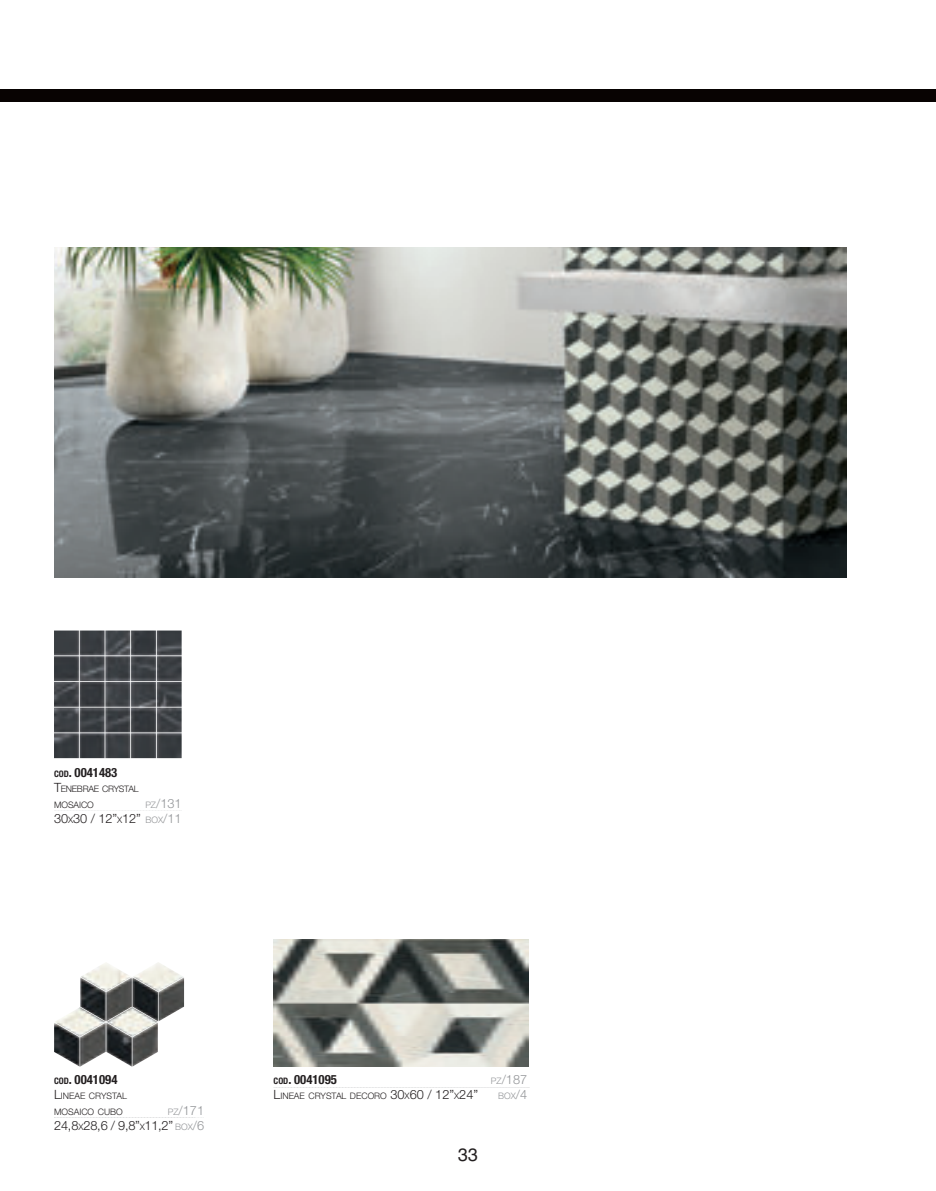
<style>
.page{position:relative;width:936px;height:1191px;background:#fff}
.page>*{position:absolute;margin:0;border:0;box-sizing:border-box;transform-origin:0 0}
.t1{font:18px "Helvetica LT Std";color:#231f20}
.t2{font:300 12.75px/15.3px "Helvetica Neue LT Std";letter-spacing:-.005em;color:#231f20;text-align:right}
.t3{font:700 condensed 12.75px "Helvetica Neue LT Std";color:#231f20}
.t4{font:300 12.75px "Helvetica Neue LT Std";color:#939598}
.t5{font:300 8.85px/15.3px "Helvetica Neue LT Std";color:#231f20}
.t6{font:300 8.85px/15.3px "Helvetica Neue LT Std";letter-spacing:-.03em;color:#231f20}
.t7{font:300 8.85px "Helvetica Neue LT Std";color:#939598}
.s1{font-size:8.85px}
.s2{font-size:12.75px}
.s3{font-size:8.85px;color:#939598}
.s4{color:#939598}
</style>
<div class="page">
<div style="left:0;top:89px;width:935px;height:13px;background:#080302"></div>
<img style="left:54px;top:248px;width:792px;height:329px">
<img style="left:54px;top:630px;width:128px;height:128px">
<img style="left:273px;top:939px;width:255px;height:127px">
<img style="left:54px;top:962px;width:130px;height:104px">
<svg style="left:273px;top:1087px;width:257px;height:1px"></svg>
<svg style="left:54px;top:810px;width:128px;height:1px"></svg>
<svg style="left:54px;top:1117px;width:148px;height:1px"></svg>
<h2 class="t3" style="left:54px;top:764px;width:65px"><span class="s1">COD</span>. 0041483</h2>
<p class="t6" style="left:54px;top:781px;width:86px"><span class="s2">T</span>ENEBRAE CRYSTAL<br>MOSAICO</p>
<h2 class="t2" style="left:54px;top:795px;width:129px"><span class="s3">PZ</span><span class="s4">/131<br></span>30<span class="s1">X</span>30 / 12”<span class="s1">X</span>12” <span class="s3">BOX</span><span class="s4">/11</span></h2>
<h2 class="t3" style="left:54px;top:1071px;width:65px"><span class="s1">COD</span>. 0041094</h2>
<p class="t5" style="left:54px;top:1088px;width:74px"><span class="s2">L</span>INEAE CRYSTAL<br>MOSAICO CUBO</p>
<h2 class="t2" style="left:54px;top:1102px;width:152px"><span class="s3">PZ</span><span class="s4">/171<br></span>24,8<span class="s1">X</span>28,6 / 9,8”<span class="s1">X</span>11,2” <span class="s3">BOX</span><span class="s4">/6</span></h2>
<h2 class="t3" style="left:273px;top:1071px;width:65px"><span class="s1">COD</span>. 0041095</h2>
<h2 class="t4" style="left:491px;top:1071px;width:38px"><span class="s1">PZ</span>/187</h2>
<p class="t5" style="left:273px;top:1088px;width:206px"><span class="s2">L</span>INEAE CRYSTAL DECORO <span class="s2">30</span>X<span class="s2">60 / 12”</span>X<span class="s2">24”</span></p>
<p class="t7" style="left:498px;top:1090px;width:31px">BOX<span class="s2">/4</span></p>
<h1 class="t1" style="left:458px;top:1144px;width:22px">33</h1>
</div>
